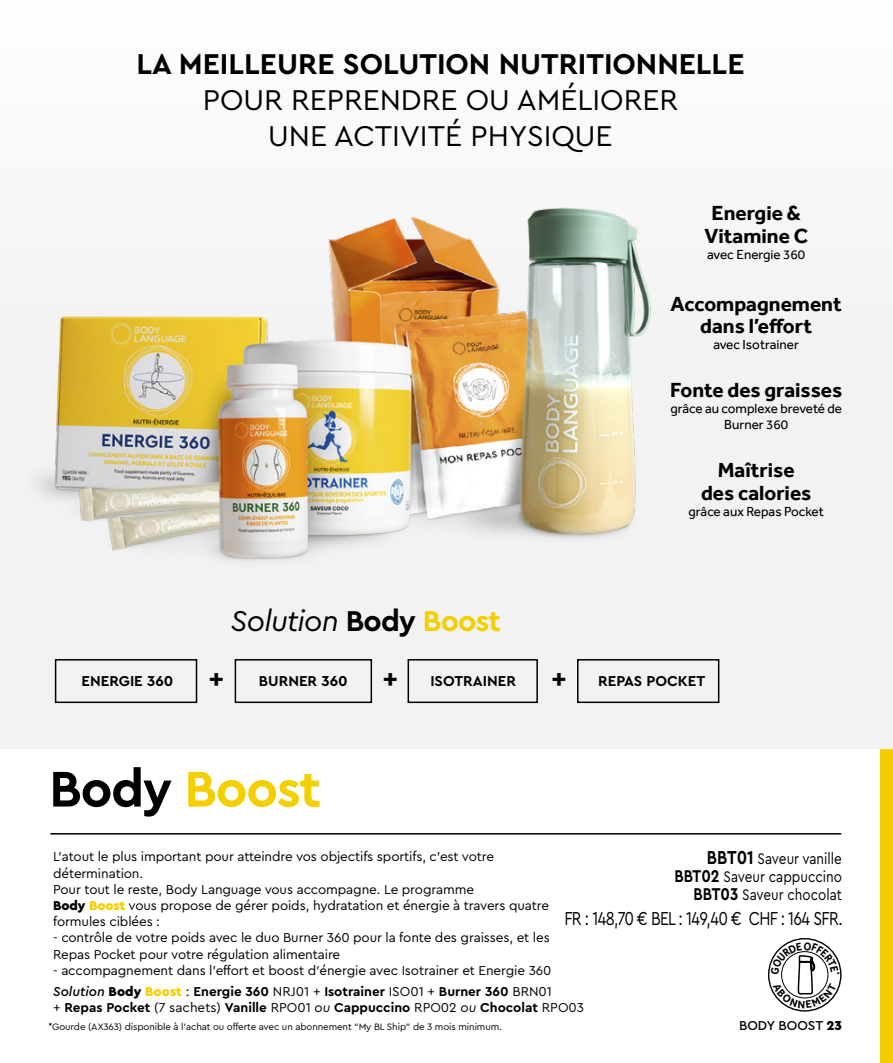
<style>
.page{position:relative;width:893px;height:1063px;background:#fff}
.page>*{position:absolute;margin:0;border:0;box-sizing:border-box;transform-origin:0 0}
.t1{font:700 52.5px "Cera Pro";letter-spacing:-.025em;color:#f4cf00}
.t2{font:30px/36px "Cera Pro";color:#000;text-align:center}
.t3{font:700 30px "Cera Pro";color:#000}
.t4{font:italic 30px "Cera Pro";letter-spacing:-.025em;color:#000}
.t5{font:700 27px "Cera Pro";color:#000}
.t6{font:700 21px/22.5px "Effra";color:#000;text-align:center}
.t7{font:19.65px "Cera Pro";letter-spacing:-.04em;color:#000;scale:.8 1}
.t8{font:16.05px/18px "Cera Pro";color:#000;text-align:right;scale:.84 1}
.t9{font:700 15px "Cera Pro";color:#000}
.t10{font:13.5px/16.2px "Cera Pro";letter-spacing:-.01em;color:#000}
.t11{font:700 13.5px/16.2px "Cera Pro";color:#000}
.t12{font:13.5px/16.2px "Effra";color:#000;text-align:center}
.t13{font:500 13.5px "Cera Pro";color:#000}
.t14{font:9.75px "Cera Pro";letter-spacing:-.01em;color:#000}
.s1{font-weight:700;font-style:normal}
.s2{font-weight:700;font-style:normal;color:#f4cf00}
.s3{font-size:27px}
.s4{color:#000}
.s5{font-weight:900}
.s6{font-weight:900;color:#f4cf00}
.s7{font-weight:700;font-size:19.65px}
.s8{font-weight:700;font-size:17.85px}
.s9{font-weight:500;font-style:italic}
.s10{font-weight:400}
.s11{font-weight:400;font-style:italic}
</style>
<div class="page">
<div style="left:0;top:0;width:893px;height:749px;background:#f2f2f2"></div>
<img style="left:38px;top:208px;width:613px;height:354px">
<div style="left:881px;top:749px;width:12px;height:314px;background:#f4cf00"></div>
<hr style="left:50px;top:833px;width:791px;height:2px;background:#000">
<div style="left:55px;top:659px;width:142px;height:44px;border:2px solid #000"></div>
<div style="left:408px;top:659px;width:130px;height:44px;border:2px solid #000"></div>
<div style="left:235px;top:659px;width:137px;height:44px;border:2px solid #000"></div>
<div style="left:577px;top:659px;width:142px;height:44px;border:2px solid #000"></div>
<svg style="left:770px;top:938px;width:70px;height:70px"></svg>
<h2 class="t3" style="left:136px;top:44px;width:610px">LA MEILLEURE SOLUTION NUTRITIONNELLE</h2>
<h2 class="t2" style="left:203px;top:81px;width:477px">POUR REPRENDRE OU AMÉLIORER<br>UNE ACTIVITÉ PHYSIQUE</h2>
<h3 class="t6" style="left:704px;top:202px;width:105px">Energie &amp;<br>Vitamine C</h3>
<p class="t12" style="left:707px;top:246px;width:100px">avec Energie 360</p>
<h3 class="t6" style="left:671px;top:292px;width:173px">Accompagnement dans l’effort</h3>
<p class="t12" style="left:713px;top:337px;width:87px">avec Isotrainer</p>
<h3 class="t6" style="left:670px;top:378px;width:173px">Fonte des graisses</h3>
<p class="t12" style="left:670px;top:400px;width:173px">grâce au complexe breveté de<br>Burner 360</p>
<h2 class="t4" style="left:231px;top:601px;width:272px">Solution <span class="s1">Body</span> <span class="s2">Boost</span></h2>
<h3 class="t6" style="left:701px;top:459px;width:112px">Maîtrise des calories</h3>
<p class="t12" style="left:688px;top:503px;width:137px">grâce aux Repas Pocket</p>
<p class="t9" style="left:82px;top:671px;width:93px">ENERGIE 360</p>
<h3 class="t5" style="left:209px;top:661px;width:17px">+</h3>
<p class="t9" style="left:259px;top:671px;width:90px">BURNER 360</p>
<p class="t9" style="left:383px;top:671px;width:135px"><span class="s3">+</span> ISOTRAINER</p>
<p class="t9" style="left:552px;top:671px;width:155px"><span class="s3">+</span> REPAS POCKET</p>
<h1 class="t1" style="left:49px;top:754px;width:273px"><span class="s4">Body</span> Boost</h1>
<p class="t10" style="left:53px;top:848px;width:498px">L’atout le plus important pour atteindre vos objectifs sportifs, c’est votre détermination.<br>Pour tout le reste, Body Language vous accompagne. Le programme<br><span class="s5">Body</span> <span class="s6">Boost</span> vous propose de gérer poids, hydratation et énergie à travers quatre formules ciblées :</p>
<p class="t10" style="left:53px;top:929px;width:498px">- contrôle de votre poids avec le duo Burner 360 pour la fonte des graisses, et les<br>Repas Pocket pour votre régulation alimentaire</p>
<p class="t10" style="left:53px;top:962px;width:500px">- accompagnement dans l’effort et boost d’énergie avec Isotrainer et Energie 360</p>
<p class="t8" style="left:674px;top:849px;width:201px"><span class="s7">BBT01</span> Saveur vanille<br><span class="s8">BBT02</span> Saveur cappuccino<br><span class="s8">BBT03</span> Saveur chocolat</p>
<h3 class="t7" style="left:564px;top:906px;width:350px">FR : 148,70 € BEL : 149,40 € CHF : 164 SFR.</h3>
<p class="t11" style="left:53px;top:983px;width:532px"><span class="s9">Solution</span> <span class="s5">Body</span> <span class="s6">Boost</span> <span class="s10">:</span> Energie 360 <span class="s10">NRJ01 +</span> Isotrainer <span class="s10">ISO01 +</span> Burner 360 <span class="s10">BRN01<br>+</span> Repas Pocket <span class="s10">(7 sachets)</span> Vanille <span class="s10">RPO01</span> <span class="s11">ou</span> Cappuccino <span class="s10">RPO02</span> <span class="s11">ou</span> Chocolat <span class="s10">RPO03</span></p>
<p class="t14" style="left:48px;top:1020px;width:455px">*Gourde (AX363) disponible à l’achat ou offerte avec un abonnement “My BL Ship” de 3 mois minimum.</p>
<p class="t13" style="left:739px;top:1017px;width:104px">BODY BOOST <span class="s5">23</span></p>
</div>
